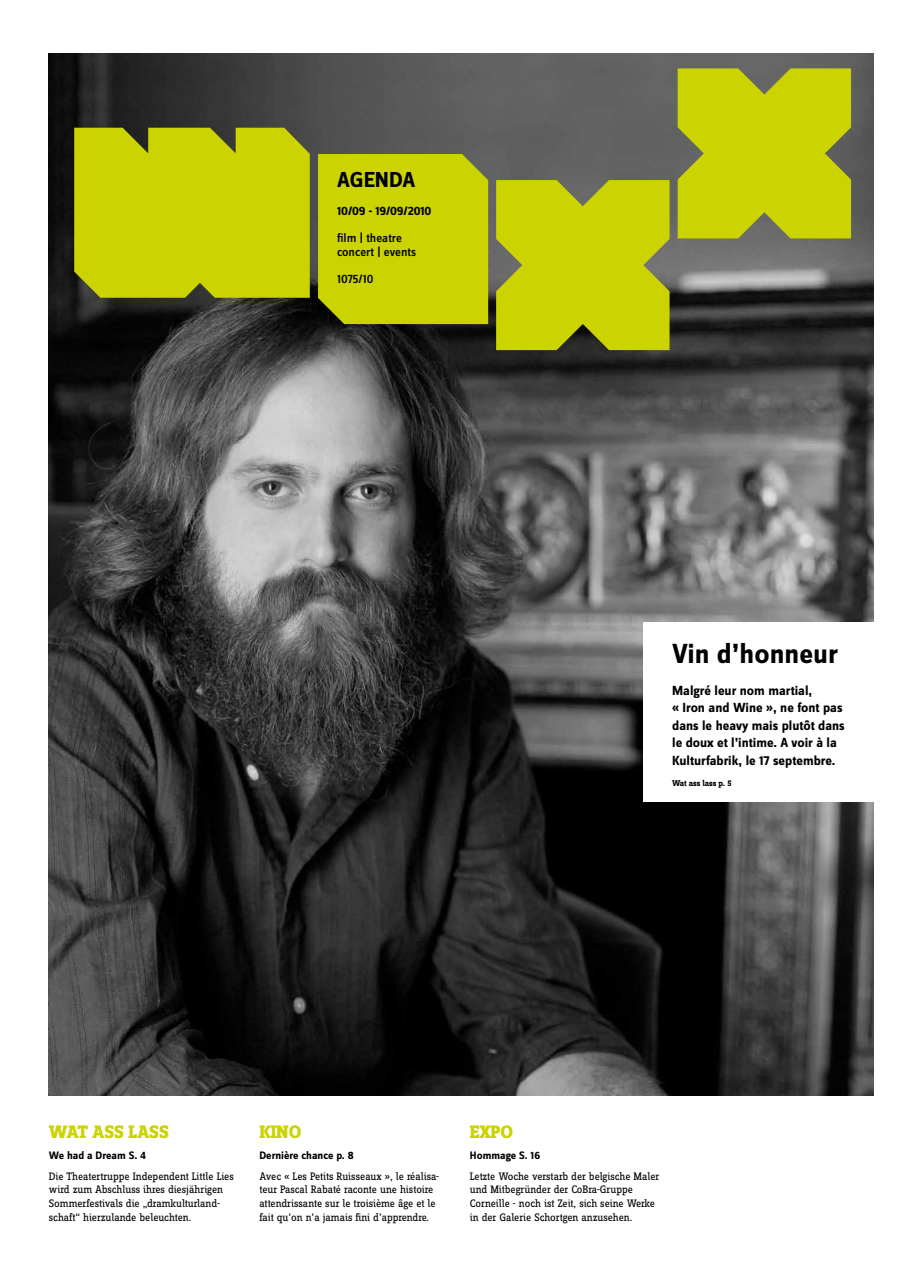
<style>
.page{position:relative;width:922px;height:1276px;background:#fff}
.page>*{position:absolute;margin:0;border:0;box-sizing:border-box;transform-origin:0 0}
.t1{font:700 28.75px "Zine Sans Dis";color:#000}
.t2{font:700 22.5px "Zine Sans Dis";color:#000}
.t3{font:800 18.75px "Zine Slab Dis";color:#cbd300}
.t4{font:700 13.75px/17.5px "Zine Sans Dis";color:#000}
.t5{font:500 12.75px/13.8px "Zine Sans Dis";color:#000}
.t6{font:700 12.75px "Zine Sans Dis";letter-spacing:-.01em;color:#000}
.t7{font:11.25px/13.8px "Zine Slab Dis";letter-spacing:-.01em;color:#000}
.t8{font:700 11.25px "Zine Sans Dis";color:#000}
.t9{font:700 8.75px "Zine Slab Dis";color:#000}
</style>
<div class="page">
<img style="left:49px;top:53px;width:823px;height:1042px">
<div style="left:643px;top:622px;width:241px;height:179px;background:#fff"></div>
<svg style="left:496px;top:180px;width:173px;height:170px"></svg>
<svg style="left:677px;top:68px;width:173px;height:170px"></svg>
<div style="left:318px;top:154px;width:170px;height:170px;background:#cbd300"></div>
<div style="left:74px;top:128px;width:236px;height:170px;background:#cbd300"></div>
<h2 class="t2" style="left:337px;top:168px;width:80px">AGENDA</h2>
<p class="t6" style="left:337px;top:204px;width:96px">10/09 - 19/09/2010</p>
<p class="t5" style="left:337px;top:232px;width:81px">film | theatre concert | events</p>
<p class="t5" style="left:337px;top:273px;width:38px">1075/10</p>
<h1 class="t1" style="left:672px;top:638px;width:167px">Vin d’honneur</h1>
<p class="t4" style="left:672px;top:682px;width:174px">Malgré leur nom martial,<br>« Iron and Wine », ne font pas dans le heavy mais plutôt dans le doux et l’intime. A voir à la<br>Kulturfabrik, le 17 septembre.</p>
<p class="t9" style="left:672px;top:778px;width:61px">Wat ass lass p. 5</p>
<h3 class="t3" style="left:49px;top:1121px;width:121px">WAT ASS LASS</h3>
<h3 class="t3" style="left:259px;top:1121px;width:43px">KINO</h3>
<h3 class="t3" style="left:469px;top:1121px;width:45px">EXPO</h3>
<p class="t8" style="left:49px;top:1149px;width:98px">We had a Dream S. 4</p>
<p class="t7" style="left:49px;top:1169px;width:186px">Die Theatertruppe Independent Little Lies wird zum Abschluss ihres diesjährigen Sommerfestivals die „dramkulturland&shy;schaft“ hierzulande beleuchten.</p>
<p class="t8" style="left:259px;top:1149px;width:96px">Dernière chance p. 8</p>
<p class="t7" style="left:259px;top:1169px;width:181px">Avec « Les Petits Ruisseaux », le réalisa&shy;teur Pascal Rabaté raconte une histoire attendrissante sur le troisième âge et le fait qu’on n’a jamais fini d’apprendre.</p>
<p class="t8" style="left:470px;top:1149px;width:72px">Hommage S. 16</p>
<p class="t7" style="left:470px;top:1169px;width:191px">Letzte Woche verstarb der belgische Maler und Mitbegründer der CoBra-Gruppe Corneille - noch ist Zeit, sich seine Werke in der Galerie Schortgen anzusehen.</p>
</div>
